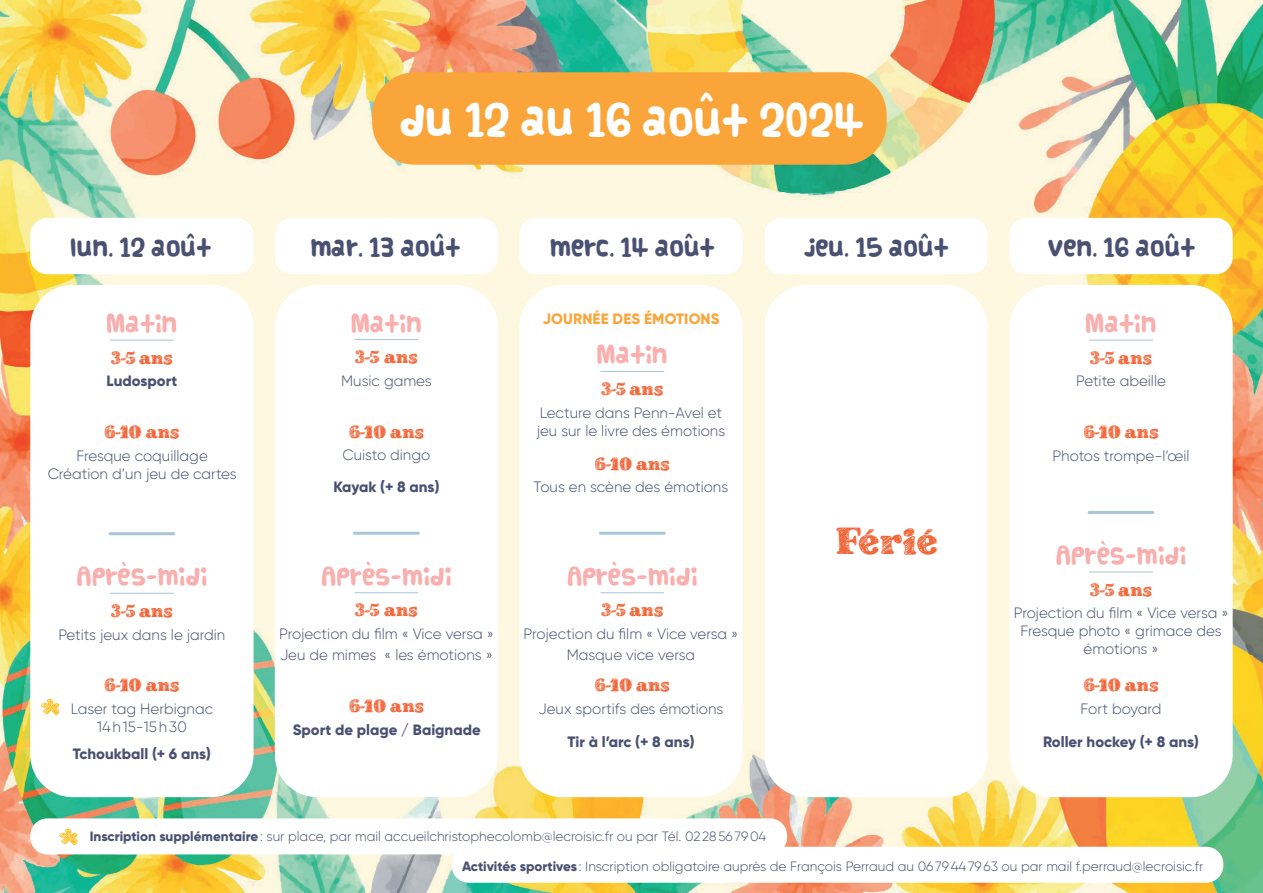
<style>
.page{position:relative;width:1263px;height:893px;background:#fff}
.page>*{position:absolute;margin:0;border:0;box-sizing:border-box;transform-origin:0 0}
.t1{font:51.3px "School Book New";color:#fec126}
.t2{font:37.5px "School Book New";color:#f2673a}
.t3{font:34.5px "Vanilla";color:#fff}
.t4{font:19.5px "Vanilla";color:#f8afae}
.t5{font:19.5px "Vanilla";color:#4a5071}
.t6{font:18px "School Book New";color:#f2673a}
.t7{font:300 15px/18px "Gilroy";color:#4a5071;text-align:center}
.t8{font:800 15px "Gilroy";color:#4a5071}
.t9{font:800 15px "Gilroy";letter-spacing:.01em;color:#faa53a}
.t10{font:300 13.5px "Gilroy";color:#4a5071}
.s1{font-weight:800}
</style>
<div class="page">
<img style="left:0;top:0;width:1263px;height:893px">
<div style="left:372px;top:72px;width:515px;height:93px;background:#faa53a;border-radius:43px"></div>
<div style="left:30px;top:218px;width:224px;height:56px;background:#fff;border-radius:17px"></div>
<div style="left:275px;top:218px;width:223px;height:56px;background:#fff;border-radius:17px"></div>
<div style="left:519px;top:218px;width:223px;height:56px;background:#fff;border-radius:17px"></div>
<div style="left:764px;top:218px;width:224px;height:56px;background:#fff;border-radius:17px"></div>
<div style="left:1009px;top:218px;width:224px;height:56px;background:#fff;border-radius:17px"></div>
<div style="left:275px;top:285px;width:223px;height:512px;background:#fff;border-radius:43px"></div>
<div style="left:764px;top:285px;width:224px;height:512px;background:#fff;border-radius:43px"></div>
<div style="left:30px;top:285px;width:224px;height:512px;background:#fff;border-radius:43px"></div>
<div style="left:1009px;top:285px;width:224px;height:512px;background:#fff;border-radius:43px"></div>
<svg style="left:122px;top:562px;width:4px;height:4px"></svg>
<svg style="left:1101px;top:541px;width:4px;height:4px"></svg>
<hr style="left:110px;top:340px;width:64px;height:1px;background:#a9c5d8">
<hr style="left:1089px;top:340px;width:64px;height:1px;background:#a9c5d8">
<hr style="left:110px;top:593px;width:64px;height:1px;background:#a9c5d8">
<hr style="left:1089px;top:572px;width:64px;height:1px;background:#a9c5d8">
<hr style="left:110px;top:532px;width:64px;height:3px;background:#a9c5d8">
<hr style="left:1089px;top:511px;width:64px;height:3px;background:#a9c5d8">
<div style="left:519px;top:285px;width:223px;height:512px;background:#fff;border-radius:43px"></div>
<svg style="left:367px;top:562px;width:4px;height:4px"></svg>
<hr style="left:355px;top:339px;width:63px;height:1px;background:#a9c5d8">
<hr style="left:355px;top:592px;width:63px;height:1px;background:#a9c5d8">
<hr style="left:355px;top:532px;width:63px;height:3px;background:#a9c5d8">
<svg style="left:612px;top:562px;width:4px;height:4px"></svg>
<hr style="left:600px;top:371px;width:64px;height:1px;background:#a9c5d8">
<hr style="left:600px;top:592px;width:64px;height:1px;background:#a9c5d8">
<hr style="left:600px;top:532px;width:64px;height:3px;background:#a9c5d8">
<div style="left:30px;top:818px;width:757px;height:36px;background:#fff;border-radius:17px"></div>
<div style="left:452px;top:847px;width:771px;height:36px;background:#fff;border-radius:17px"></div>
<h3 class="t3" style="left:700px;top:92px;width:15px">^</h3>
<h3 class="t3" style="left:399px;top:101px;width:466px">du 12 au 16 aout 2024</h3>
<h3 class="t5" style="left:70px;top:237px;width:143px">lun. 12 aout^</h3>
<h3 class="t5" style="left:550px;top:237px;width:166px">merc. 14 aout</h3>
<h3 class="t5" style="left:310px;top:237px;width:151px">mar. 13 aout^</h3>
<h3 class="t5" style="left:685px;top:233px;width:9px">^</h3>
<h3 class="t5" style="left:921px;top:233px;width:9px">^</h3>
<h3 class="t5" style="left:804px;top:237px;width:146px">jeu. 15 aout</h3>
<h3 class="t5" style="left:1167px;top:233px;width:9px">^</h3>
<h3 class="t5" style="left:1048px;top:237px;width:149px">ven. 16 aout</h3>
<p class="t9" style="left:542px;top:310px;width:178px">JOURNÉE DES ÉMOTIONS</p>
<h3 class="t4" style="left:351px;top:312px;width:73px">Matin</h3>
<h3 class="t4" style="left:106px;top:313px;width:73px">Matin</h3>
<h3 class="t4" style="left:1085px;top:313px;width:73px">Matin</h3>
<h3 class="t4" style="left:596px;top:344px;width:73px">Matin</h3>
<p class="t6" style="left:355px;top:347px;width:65px">3-5 ans</p>
<p class="t6" style="left:111px;top:348px;width:64px">3-5 ans</p>
<p class="t6" style="left:1090px;top:348px;width:64px">3-5 ans</p>
<p class="t7" style="left:341px;top:371px;width:92px">Music games</p>
<p class="t8" style="left:107px;top:372px;width:72px">Ludosport</p>
<p class="t7" style="left:1076px;top:372px;width:91px">Petite abeille</p>
<p class="t6" style="left:601px;top:379px;width:64px">3-5 ans</p>
<p class="t7" style="left:537px;top:403px;width:190px;text-align:left">Lecture dans Penn-Avel et jeu sur le livre des émotions</p>
<p class="t6" style="left:349px;top:422px;width:77px">6-10 ans</p>
<p class="t6" style="left:104px;top:422px;width:77px">6-10 ans</p>
<p class="t6" style="left:1083px;top:422px;width:77px">6-10 ans</p>
<p class="t7" style="left:342px;top:446px;width:89px">Cuisto dingo</p>
<p class="t7" style="left:48px;top:446px;width:191px">Fresque coquillage<br>Création d’un jeu de cartes</p>
<p class="t7" style="left:1052px;top:446px;width:139px">Photos trompe-l’œil</p>
<p class="t6" style="left:595px;top:454px;width:77px">6-10 ans</p>
<p class="t8" style="left:333px;top:477px;width:108px">Kayak (+ 8 ans)</p>
<p class="t7" style="left:534px;top:478px;width:196px">Tous en scène des émotions</p>
<h3 class="t4" style="left:77px;top:566px;width:132px">Apres-midi</h3>
<h3 class="t4" style="left:321px;top:565px;width:132px">Apres-midi</h3>
<h3 class="t4" style="left:567px;top:565px;width:132px">Apres-midi</h3>
<h2 class="t2" style="left:835px;top:521px;width:104px">Férié</h2>
<h3 class="t4" style="left:1056px;top:545px;width:132px">Apres-midi</h3>
<p class="t6" style="left:1090px;top:580px;width:64px">3-5 ans</p>
<p class="t6" style="left:111px;top:601px;width:64px">3-5 ans</p>
<p class="t7" style="left:58px;top:625px;width:168px">Petits jeux dans le jardin</p>
<p class="t6" style="left:355px;top:600px;width:65px">3-5 ans</p>
<p class="t7" style="left:279px;top:623px;width:216px;line-height:21px;text-align:left">Projection du film « Vice versa »<br>Jeu de mimes « les émotions »</p>
<p class="t6" style="left:601px;top:600px;width:64px">3-5 ans</p>
<p class="t7" style="left:524px;top:623px;width:216px;line-height:21px">Projection du film « Vice versa »<br>Masque vice versa</p>
<p class="t7" style="left:1014px;top:604px;width:216px">Projection du film « Vice versa »<br>Fresque photo « grimace des émotions »</p>
<h1 class="t1" style="left:44px;top:695px;width:16px">*</h1>
<p class="t6" style="left:595px;top:675px;width:77px">6-10 ans</p>
<p class="t6" style="left:104px;top:675px;width:77px">6-10 ans</p>
<p class="t6" style="left:1083px;top:675px;width:77px">6-10 ans</p>
<p class="t7" style="left:71px;top:700px;width:144px">Laser tag Herbignac<br>14h15-15h30</p>
<p class="t8" style="left:73px;top:744px;width:140px">Tchoukball (+ 6 ans)</p>
<p class="t6" style="left:349px;top:696px;width:77px">6-10 ans</p>
<p class="t8" style="left:293px;top:720px;width:189px">Sport de plage / Baignade</p>
<p class="t7" style="left:538px;top:700px;width:186px">Jeux sportifs des émotions</p>
<p class="t8" style="left:567px;top:732px;width:129px">Tir à l’arc (+ 8 ans)</p>
<p class="t7" style="left:1080px;top:700px;width:83px">Fort boyard</p>
<p class="t8" style="left:1043px;top:732px;width:157px">Roller hockey (+ 8 ans)</p>
<h1 class="t1" style="left:62px;top:825px;width:16px">*</h1>
<p class="t10" style="left:90px;top:828px;width:678px"><span class="s1">Inscription supplémentaire</span>: sur place, par mail accueilchristophecolomb@lecroisic.fr ou par Tél. 0228567904</p>
<p class="t10" style="left:462px;top:858px;width:743px"><span class="s1">Activités sportives</span> : Inscription obligatoire auprès de François Perraud au 0679447963 ou par mail f.perraud@lecroisic.fr</p>
</div>
